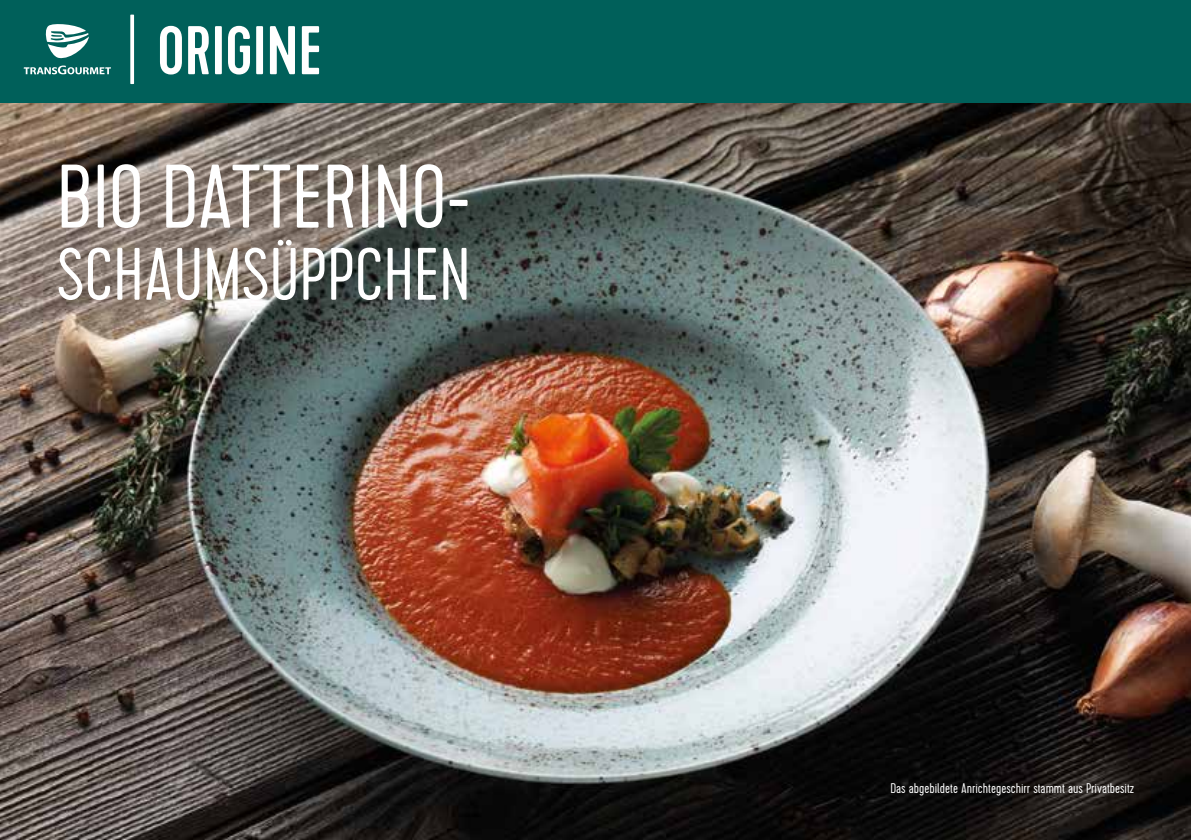
<style>
.page{position:relative;width:1191px;height:840px;background:#fff}
.page>*{position:absolute;margin:0;border:0;box-sizing:border-box;transform-origin:0 0}
.t1{font:300 90px "Cervo";color:#fff}
.t2{font:300 74px "Cervo";color:#fff}
.t3{font:300 14px "Cervo";color:#fff}
</style>
<div class="page">
<img style="left:0;top:102px;width:1191px;height:737px">
<div style="left:0;top:0;width:1191px;height:102px;background:#00605a"></div>
<svg style="left:160px;top:26px;width:22px;height:48px"></svg>
<svg style="left:188px;top:26px;width:21px;height:48px"></svg>
<div style="left:215px;top:26px;width:7px;height:48px;background:#fff"></div>
<svg style="left:228px;top:26px;width:22px;height:48px"></svg>
<div style="left:256px;top:26px;width:7px;height:48px;background:#fff"></div>
<svg style="left:270px;top:26px;width:25px;height:48px"></svg>
<svg style="left:302px;top:26px;width:17px;height:48px"></svg>
<svg style="left:130px;top:15px;width:4px;height:69px"></svg>
<svg style="left:24px;top:24px;width:87px;height:50px"></svg>
<h1 class="t1" style="left:57px;top:147px;width:415px">BIO DATTERINO-</h1>
<h2 class="t2" style="left:57px;top:233px;width:415px">SCHAUMSÜPPCHEN</h2>
<p class="t3" style="left:890px;top:780px;width:245px">Das abgebildete Anrichtegeschirr stammt aus Privatbesitz</p>
</div>
